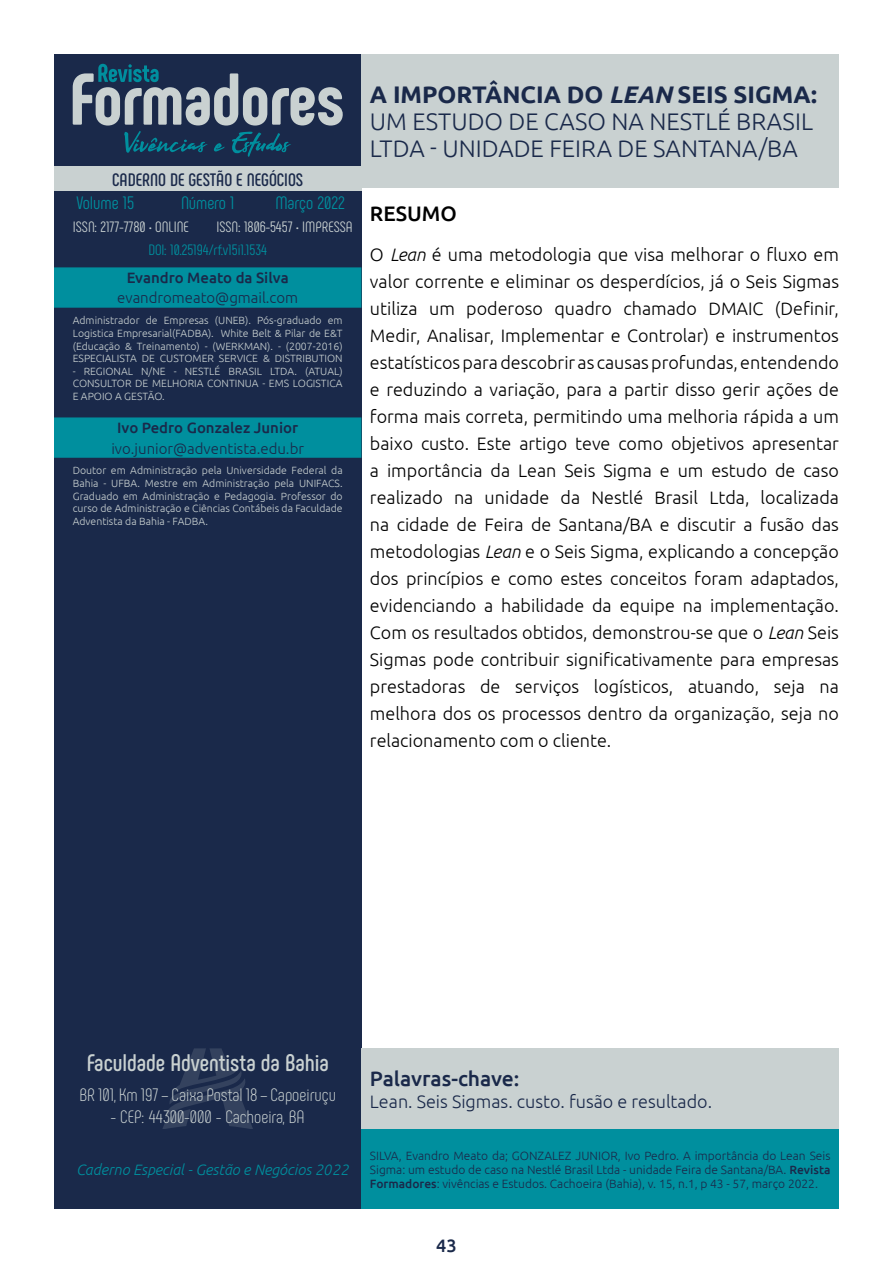
<style>
.page{position:relative;width:893px;height:1263px;background:#fff}
.page>*{position:absolute;margin:0;border:0;box-sizing:border-box;transform-origin:0 0}
.t1{font:300 24px/27px "Ubuntu";color:#1a294a}
.t2{font:700 24px "Phenomena";color:#c9d1d1}
.t3{font:500 21px "Ubuntu";color:#1a294a}
.t4{font:500 21px "Ubuntu";color:#000}
.t5{font:300 18px/27px "Ubuntu";color:#000;text-align:justify}
.t6{font:300 18px "Phenomena";color:#c9d1d1}
.t7{font:300 18px "Ubuntu";color:#1a294a}
.t8{font:700 18px "Phenomena";color:#1a294a}
.t9{font:18px "Phenomena";color:#008f9e}
.t10{font:500 18px "Ubuntu";color:#1a294a}
.t11{font:300 15px "Ubuntu";color:#1a294a}
.t12{font:15px "Phenomena";color:#c9d1d1}
.t13{font:500 15px "Ubuntu";color:#1a294a}
.t14{font:italic 300 15px "Ubuntu";color:#008f9e}
.t15{font:15px "Phenomena";color:#008f9e}
.t16{font:300 12px/14.4px "Ubuntu";color:#1a294a;text-align:justify}
.t17{font:300 10.5px/12.6px "Ubuntu";color:#c9d1d1;text-align:justify}
.s1{font-weight:700}
.s2{font-weight:700;font-style:italic}
.s3{font-style:italic}
.s4{font-weight:500}
</style>
<div class="page">
<div style="left:54px;top:54px;width:307px;height:1155px;background:#1a294a"></div>
<div style="left:54px;top:166px;width:307px;height:26px;background:#c9d1d1"></div>
<svg style="left:73px;top:64px;width:270px;height:93px"></svg>
<svg style="left:163px;top:1048px;width:90px;height:81px"></svg>
<div style="left:54px;top:267px;width:307px;height:41px;background:#008f9e"></div>
<div style="left:54px;top:417px;width:307px;height:41px;background:#008f9e"></div>
<div style="left:361px;top:54px;width:478px;height:134px;background:#c9d1d1"></div>
<div style="left:361px;top:1048px;width:478px;height:81px;background:#c9d1d1"></div>
<div style="left:361px;top:1129px;width:478px;height:80px;background:#008f9e"></div>
<p class="t8" style="left:112px;top:169px;width:193px">CADERNO DE GESTÃO E NEGÓCIOS</p>
<p class="t9" style="left:76px;top:192px;width:59px">Volume 15</p>
<p class="t9" style="left:181px;top:192px;width:55px">Número 1</p>
<p class="t9" style="left:275px;top:192px;width:71px">Março 2022</p>
<p class="t12" style="left:73px;top:218px;width:118px">ISSN: 2177-7780 • ONLINE</p>
<p class="t12" style="left:216px;top:218px;width:138px">ISSN: 1806-5457 • IMPRESSA</p>
<p class="t15" style="left:148px;top:241px;width:120px">DOI: 10.25194/rf.v15i1.1534</p>
<p class="t13" style="left:127px;top:268px;width:164px">Evandro Meato da Silva</p>
<p class="t11" style="left:117px;top:289px;width:182px">evandromeato@gmail.com</p>
<p class="t17" style="left:73px;top:314px;width:271px">Administrador de Empresas (UNEB). Pós-graduado em Logistica Empresarial(FADBA). White Belt &amp; Pilar de E&amp;T (Educação &amp; Treinamento) - (WERKMAN). - (2007-2016)<br>ESPECIALISTA DE CUSTOMER SERVICE &amp; DISTRIBUTION</p>
<p class="t17" style="left:73px;top:364px;width:271px">- REGIONAL N/NE - NESTLÉ BRASIL LTDA. (ATUAL)<br>CONSULTOR DE MELHORIA CONTINUA - EMS LOGISTICA E APOIO A GESTÃO.</p>
<p class="t13" style="left:117px;top:418px;width:182px">Ivo Pedro Gonzalez Junior</p>
<p class="t11" style="left:111px;top:439px;width:194px">ivo.junior@adventista.edu.br</p>
<p class="t17" style="left:73px;top:464px;width:271px">Doutor em Administração pela Universidade Federal da Bahia - UFBA. Mestre em Administração pela UNIFACS.<br>Graduado em Administração e Pedagogia. Professor do curso de Administração e Ciências Contábeis da Faculdade Adventista da Bahia - FADBA.</p>
<h1 class="t1" style="left:370px;top:80px;width:449px"><span class="s1">A IMPORTÂNCIA DO</span> <span class="s2">LEAN</span> <span class="s1">SEIS SIGMA:<br></span>UM ESTUDO DE CASO NA NESTLÉ BRASIL<br>LTDA - UNIDADE FEIRA DE SANTANA/BA</h1>
<p class="t4" style="left:370px;top:200px;width:88px">RESUMO</p>
<p class="t5" style="left:370px;top:240px;width:471px">O <span class="s3">Lean</span> é uma metodologia que visa melhorar o fluxo em valor corrente e eliminar os desperdícios, já o Seis Sigmas utiliza um poderoso quadro chamado DMAIC (Definir, Medir, Analisar, Implementar e Controlar) e instrumentos estatísticos para descobrir as causas profundas, entendendo e reduzindo a variação, para a partir disso gerir ações de forma mais correta, permitindo uma melhoria rápida a um baixo custo. Este artigo teve como objetivos apresentar a importância da Lean Seis Sigma e um estudo de caso realizado na unidade da Nestlé Brasil Ltda, localizada na cidade de Feira de Santana/BA e discutir a fusão das metodologias <span class="s3">Lean</span> e o Seis Sigma, explicando a concepção dos princípios e como estes conceitos foram adaptados, evidenciando a habilidade da equipe na implementação.<br>Com os resultados obtidos, demonstrou-se que o <span class="s3">Lean</span> Seis Sigmas pode contribuir significativamente para empresas prestadoras de serviços logísticos, atuando, seja na melhora dos os processos dentro da organização, seja no relacionamento com o cliente.</p>
<h1 class="t2" style="left:87px;top:1048px;width:244px">Faculdade Adventista da Bahia</h1>
<p class="t6" style="left:80px;top:1085px;width:258px">BR 101, Km 197 – Caixa Postal 18 – Capoeiruçu</p>
<p class="t6" style="left:111px;top:1106px;width:195px">- CEP: 44300-000 - Cachoeira, BA</p>
<p class="t14" style="left:76px;top:1161px;width:274px">Caderno Especial - Gestão e Negócios 2022</p>
<p class="t3" style="left:370px;top:1065px;width:151px">Palavras-chave:</p>
<p class="t7" style="left:370px;top:1091px;width:344px">Lean. Seis Sigmas. custo. fusão e resultado.</p>
<p class="t16" style="left:370px;top:1148px;width:462px">SILVA, Evandro Meato da; GONZALEZ JUNIOR, Ivo Pedro. A importância do Lean Seis Sigma: um estudo de caso na Nestlé Brasil Ltda - unidade Feira de Santana/BA. <span class="s4">Revista Formadores</span>: vivências e Estudos. Cachoeira (Bahia), v. 15, n.1, p 43 - 57, março 2022.</p>
<p class="t10" style="left:436px;top:1234px;width:22px">43</p>
</div>
